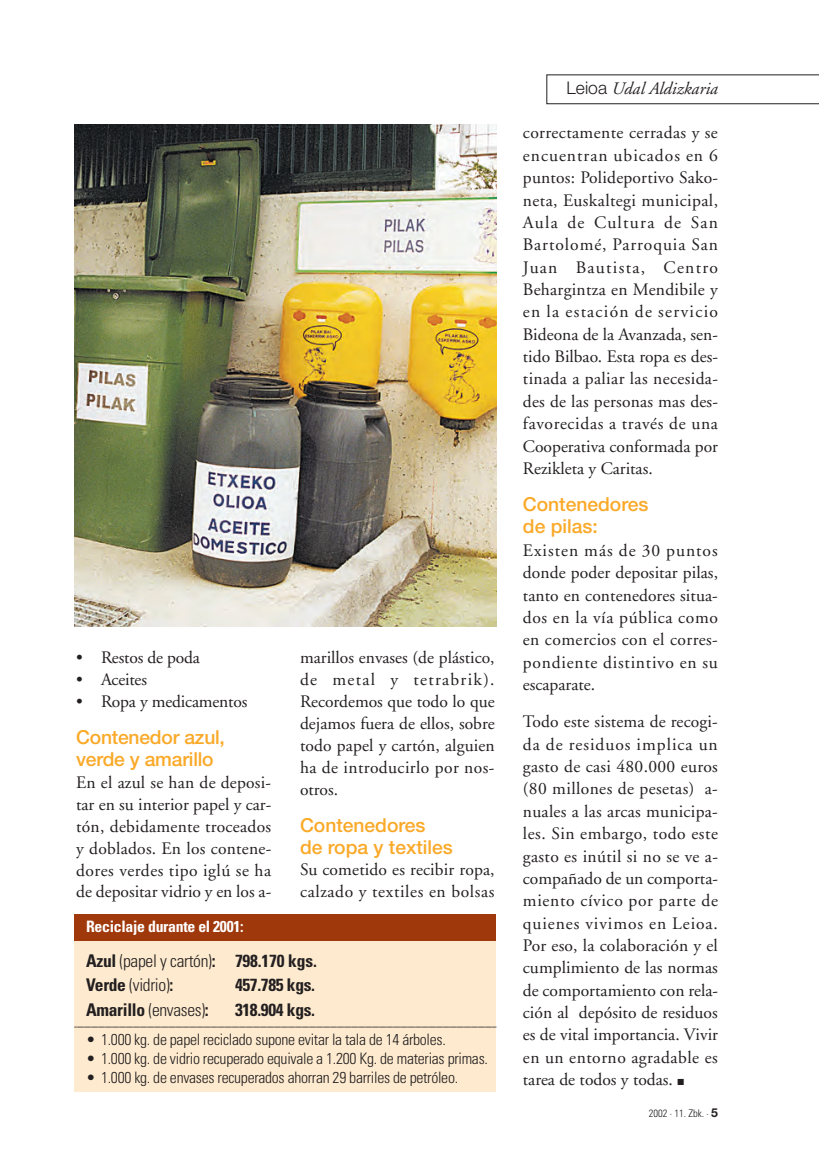
<style>
.page{position:relative;width:819px;height:1166px;background:#fff}
.page>*{position:absolute;margin:0;border:0;box-sizing:border-box;transform-origin:0 0}
.t1{font:500 19.25px/21.9px "Helvetica Neue";color:#faa928}
.t2{font:17.5px/22.4px "Adobe Garamond";letter-spacing:.01em;color:#231f20;text-align:justify}
.t3{font:700 condensed 17.5px/24.5px "Univers";letter-spacing:-.02em;color:#231f20}
.t4{font:17.5px/21.9px "Adobe Garamond";letter-spacing:.035em;color:#231f20}
.t5{font:17.5px "Adobe Garamond";letter-spacing:-.01em;color:#231f20}
.t6{font:italic 17.5px "Adobe Garamond";color:#231f20}
.t7{font:300 condensed 15.75px "Univers";letter-spacing:-.02em;color:#231f20}
.t8{font:700 condensed 15.75px "Univers";letter-spacing:-.02em;color:#fff}
.t9{font:300 condensed 10.5px "Univers";color:#231f20}
.s1{font-weight:300}
.s2{font-family:"Helvetica Neue";font-weight:300;font-style:normal}
.s3{font-family:"Helvetica Neue";font-weight:700;font-stretch:normal;font-size:12.25px}
</style>
<div class="page">
<div style="left:74px;top:913px;width:422px;height:178px;background:#feebcf"></div>
<div style="left:74px;top:913px;width:422px;height:27px;background:#9f380b"></div>
<svg style="left:546px;top:74px;width:273px;height:30px"></svg>
<img style="left:74px;top:124px;width:422px;height:502px">
<svg style="left:74px;top:1027px;width:422px;height:1px"></svg>
<p class="t5" style="left:76px;top:651px;width:125px">• Restos de poda</p>
<p class="t5" style="left:76px;top:673px;width:72px">• Aceites</p>
<p class="t5" style="left:76px;top:694px;width:173px">• Ropa y medicamentos</p>
<p class="t1" style="left:76px;top:728px;width:150px">Contenedor azul, verde y amarillo</p>
<p class="t2" style="left:76px;top:773px;width:197px;line-height:21.9px">En el azul se han de deposi&shy;tar en su interior papel y car&shy;tón, debidamente troceados y doblados. En los contene&shy;dores verdes tipo iglú se ha de depositar vidrio y en los a-</p>
<p class="t2" style="left:300px;top:648px;width:196px;line-height:21.9px">marillos envases (de plástico, de metal y tetrabrik).<br>Recordemos que todo lo que dejamos fuera de ellos, sobre todo papel y cartón, alguien ha de introducirlo por nos&shy;otros.</p>
<p class="t1" style="left:300px;top:815px;width:154px">Contenedores de ropa y textiles</p>
<p class="t4" style="left:300px;top:860px;width:196px">Su cometido es recibir ropa, calzado y textiles en bolsas</p>
<p class="t8" style="left:86px;top:921px;width:159px">Reciclaje durante el 2001:</p>
<p class="t3" style="left:86px;top:950px;width:232px">Azul <span class="s1">(papel y cartón)</span>: 798.170 kgs.<br>Verde <span class="s1">(vidrio)</span>:</p>
<p class="t3" style="left:235px;top:974px;width:82px">457.785 kgs.</p>
<p class="t3" style="left:86px;top:999px;width:124px">Amarillo <span class="s1">(envases)</span>:</p>
<p class="t3" style="left:235px;top:999px;width:82px">318.904 kgs.</p>
<p class="t7" style="left:86px;top:1033px;width:361px">• 1.000 kg. de papel reciclado supone evitar la tala de 14 árboles.</p>
<p class="t7" style="left:86px;top:1053px;width:403px">• 1.000 kg. de vidrio recuperado equivale a 1.200 Kg. de materias primas.</p>
<p class="t7" style="left:86px;top:1072px;width:373px">• 1.000 kg. de envases recuperados ahorran 29 barriles de petróleo.</p>
<p class="t6" style="left:566px;top:81px;width:153px"><span class="s2">Leioa</span> Udal Aldizkaria</p>
<p class="t2" style="left:523px;top:123px;width:197px">correctamente cerradas y se encuentran ubicados en 6 puntos: Polideportivo Sako - neta, Euskaltegi municipal, Aula de Cultura de San Bartolomé, Parroquia San Juan Bautista, Centro Behargintza en Mendibile y en la estación de servicio Bideona de la Avanzada, sen&shy;tido Bilbao. Esta ropa es des&shy;tinada a paliar las necesida&shy;des de las personas mas des&shy;favorecidas a través de una Cooperativa conformada por Rezikleta y Caritas.</p>
<p class="t1" style="left:523px;top:495px;width:127px;line-height:22.4px">Contenedores de pilas:</p>
<p class="t2" style="left:523px;top:540px;width:197px">Existen más de 30 puntos donde poder depositar pilas, tanto en contenedores situa&shy;dos en la vía pública como en comercios con el corres&shy;pondiente distintivo en su escaparate.</p>
<p class="t2" style="left:523px;top:712px;width:197px">Todo este sistema de recogi&shy;da de residuos implica un gasto de casi 480.000 euros (80 millones de pesetas) a&shy;nuales a las arcas municipa&shy;les. Sin embargo, todo este gasto es inútil si no se ve a&shy;compañado de un comporta&shy;miento cívico por parte de quienes vivimos en Leioa.<br>Por eso, la colaboración y el cumplimiento de las normas de comportamiento con rela&shy;ción al depósito de residuos es de vital importancia. Vivir en un entorno agradable es tarea de todos y todas. ■</p>
<p class="t9" style="left:648px;top:1109px;width:71px">2002 · 11. Zbk. · <span class="s3">5</span></p>
</div>
